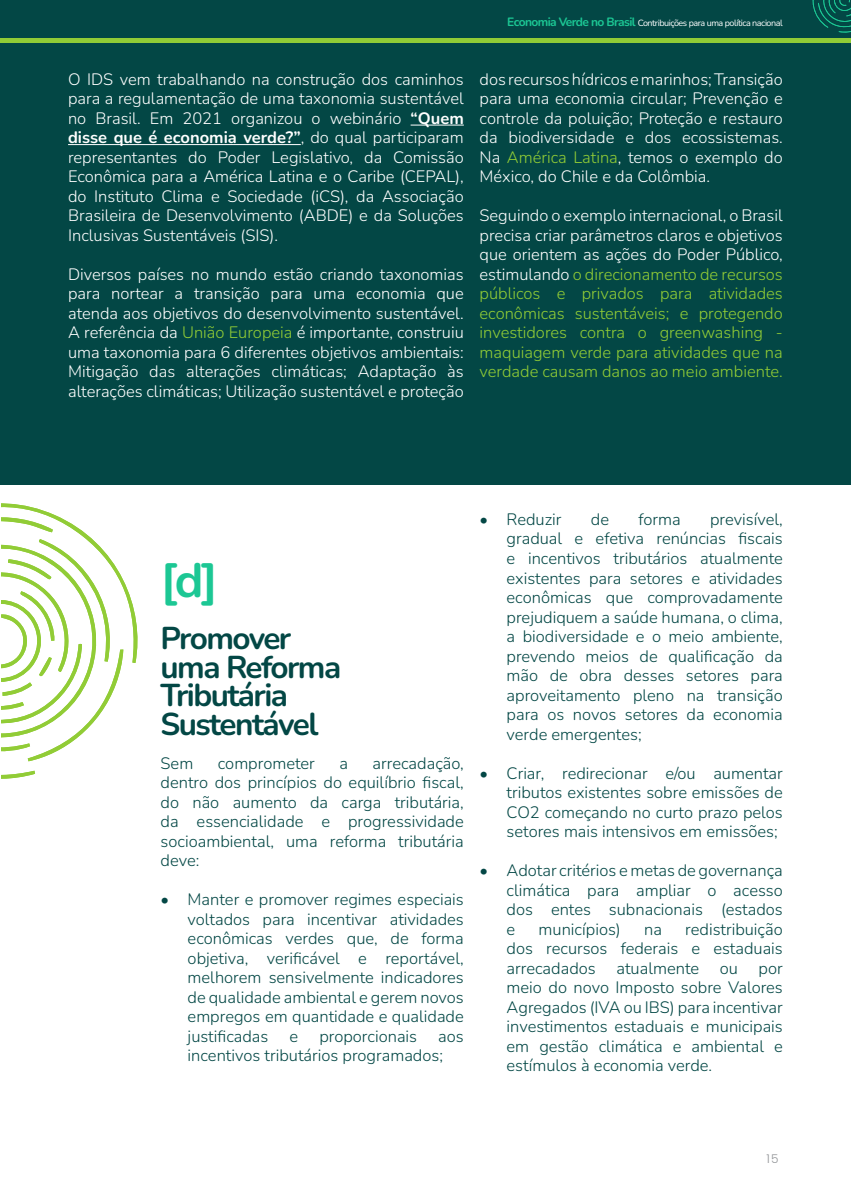
<style>
.page{position:relative;width:851px;height:1191px;background:#fff}
.page>*{position:absolute;margin:0;border:0;box-sizing:border-box;transform-origin:0 0}
.t1{font:700 48px "Nunito";color:#1cc794}
.t2{font:700 31.5px/28.5px "Nunito";letter-spacing:-.05em;color:#034745}
.t3{font:300 16.5px/19.5px "Nunito";color:#034745;text-align:justify}
.t4{font:300 16.5px/19.5px "Nunito";color:#fff;text-align:justify}
.t5{font:300 16.5px/19.5px "Nunito";color:#91cc36;text-align:justify}
.t6{font:300 12px "Poppins";color:#939598}
.t7{font:9px "Nunito";letter-spacing:-.05em;color:#fff}
.s1{font-weight:700;font-size:12px;color:#1cc794}
.s2{font-weight:700}
.s3{color:#91cc36}
.s4{color:#fff}
</style>
<div class="page">
<svg style="left:1px;top:503px;width:137px;height:276px"></svg>
<div style="left:0;top:43px;width:850px;height:442px;background:#034745"></div>
<hr style="left:410px;top:125px;width:54px;height:1px;background:#fff">
<hr style="left:68px;top:144px;width:233px;height:1px;background:#fff">
<div style="left:0;top:30px;width:850px;height:13px;background:#91cc36"></div>
<div style="left:0;top:0;width:850px;height:38px;background:#034745"></div>
<svg style="left:812px;top:0;width:38px;height:33px"></svg>
<p class="t7" style="left:507px;top:16px;width:277px"><span class="s1">Economia Verde no Brasil</span> Contribuições para uma política nacional</p>
<p class="t4" style="left:68px;top:69px;width:397px">O IDS vem trabalhando na construção dos caminhos para a regulamentação de uma taxonomia sustentável no Brasil. Em 2021 organizou o webinário <span class="s2">“Quem disse que é economia verde?”</span>, do qual participaram representantes do Poder Legislativo, da Comissão Econômica para a América Latina e o Caribe (CEPAL), do Instituto Clima e Sociedade (iCS), da Associação Brasileira de Desenvolvimento (ABDE) e da Soluções Inclusivas Sustentáveis (SIS).</p>
<p class="t4" style="left:68px;top:264px;width:397px">Diversos países no mundo estão criando taxonomias para nortear a transição para uma economia que atenda aos objetivos do desenvolvimento sustentável.<br>A referência da <span class="s3">União Europeia</span> é importante, construiu uma taxonomia para 6 diferentes objetivos ambientais:<br>Mitigação das alterações climáticas; Adaptação às alterações climáticas; Utilização sustentável e proteção</p>
<p class="t4" style="left:479px;top:69px;width:305px">dos recursos hídricos e marinhos; Transição para uma economia circular; Prevenção e controle da poluição; Proteção e restauro da biodiversidade e dos ecossistemas.<br>Na <span class="s3">América Latina</span>, temos o exemplo do México, do Chile e da Colômbia.</p>
<p class="t5" style="left:479px;top:205px;width:305px"><span class="s4">Seguindo o exemplo internacional, o Brasil precisa criar parâmetros claros e objetivos que orientem as ações do Poder Público, estimulando</span> o direcionamento de recursos públicos e privados para atividades econômicas sustentáveis; e protegendo investidores contra o greenwashing - maquiagem verde para atividades que na verdade causam danos ao meio ambiente.</p>
<p class="t1" style="left:161px;top:547px;width:59px">[d]</p>
<p class="t2" style="left:161px;top:623px;width:182px">Promover uma Reforma<br>Tributária<br>Sustentável</p>
<p class="t3" style="left:161px;top:752px;width:305px;text-indent:212px">arrecadação, dentro dos princípios do equilíbrio fiscal, do não aumento da carga tributária, da essencialidade e progressividade socioambiental, uma reforma tributária deve:</p>
<p class="t3" style="left:188px;top:889px;width:278px;text-indent:-27px">• Manter e promover regimes especiais voltados para incentivar atividades econômicas verdes que, de forma objetiva, verificável e reportável, melhorem sensivelmente indicadores de qualidade ambiental e gerem novos empregos em quantidade e qualidade justificadas</p>
<p class="t3" style="left:161px;top:752px;width:34px">Sem</p>
<p class="t3" style="left:218px;top:752px;width:98px">comprometer</p>
<p class="t3" style="left:339px;top:752px;width:10px">a</p>
<p class="t3" style="left:289px;top:1025px;width:10px">e</p>
<p class="t3" style="left:319px;top:1025px;width:99px">proporcionais</p>
<p class="t3" style="left:188px;top:1025px;width:277px;text-indent:250px">aos incentivos tributários programados;</p>
<p class="t3" style="left:506px;top:509px;width:278px;text-indent:203px">previsível, gradual e efetiva renúncias fiscais e incentivos tributários atualmente existentes para setores e atividades econômicas que comprovadamente prejudiquem a saúde humana, o clima, a biodiversidade e o meio ambiente, prevendo meios de qualificação da mão de obra desses setores para aproveitamento pleno na transição para os novos setores da economia verde emergentes;</p>
<p class="t3" style="left:506px;top:762px;width:278px;text-indent:-27px">• Criar, redirecionar e/ou aumentar tributos existentes sobre emissões de CO2 começando no curto prazo pelos setores mais intensivos em emissões;</p>
<p class="t3" style="left:506px;top:860px;width:278px;text-indent:-27px">• Adotar critérios e metas de governança climática para ampliar o acesso dos entes subnacionais (estados e</p>
<p class="t3" style="left:479px;top:509px;width:83px">• Reduzir</p>
<p class="t3" style="left:590px;top:509px;width:20px">de</p>
<p class="t3" style="left:638px;top:509px;width:44px">forma</p>
<p class="t3" style="left:538px;top:918px;width:84px">municípios)</p>
<p class="t3" style="left:644px;top:918px;width:19px">na</p>
<p class="t3" style="left:506px;top:918px;width:278px;text-indent:179px">redistribuição dos recursos federais e estaduais arrecadados</p>
<p class="t3" style="left:616px;top:957px;width:84px">atualmente</p>
<p class="t3" style="left:719px;top:957px;width:20px">ou</p>
<p class="t3" style="left:506px;top:957px;width:278px;text-indent:252px">por meio do novo Imposto sobre Valores Agregados (IVA ou IBS) para incentivar investimentos estaduais e municipais em gestão climática e ambiental e estímulos à economia verde.</p>
<p class="t6" style="left:766px;top:1152px;width:14px">15</p>
</div>
